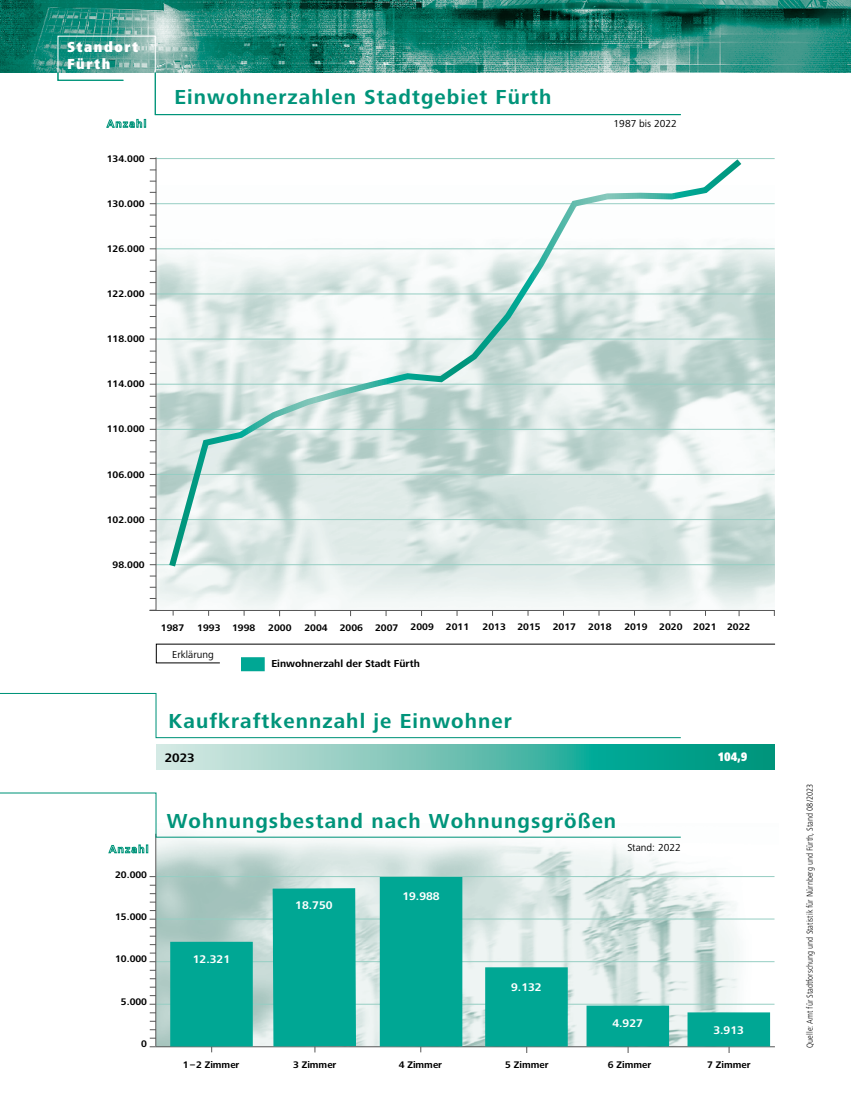
<style>
.page{position:relative;width:851px;height:1106px;background:#fff}
.page>*{position:absolute;margin:0;border:0;box-sizing:border-box;transform-origin:0 0}
.Head_14_pt_ohne_Versalien{font:700 21px "Frutiger Next LTW1 G";letter-spacing:.05em;color:#00947a}
.t1{font:900 condensed 15px/16.5px "Frutiger Next LTW1 G";letter-spacing:.1em;color:#fff}
.Fließtext_8_5_pt{font:900 condensed 12.75px "Frutiger Next LTW1 G";color:#fff}
.Fließtext_8_5_pt-2{font:700 12.75px "Frutiger Next LTW1 G";color:#000}
.Subline_7_pt{font:700 11.55px "Frutiger Next LTW1 G";color:#fff}
.Subline_7_pt-2{font:10.5px "Frutiger Next LTW1 G";color:#000}
.Subline_7_pt-3{font:700 10.5px "Frutiger Next LTW1 G";color:#000}
.Beschriftung{font:700 9.9px "Frutiger Next LTW1 G";color:#000}
.t2{font:300 condensed 9px "Frutiger Next LTW1 G";color:#000}
</style>
<div class="page">
<hr style="left:156px;top:564px;width:618px;height:1px;background:#96cec3">
<hr style="left:156px;top:519px;width:618px;height:1px;background:#96cec3">
<hr style="left:156px;top:474px;width:618px;height:1px;background:#96cec3">
<hr style="left:156px;top:429px;width:618px;height:1px;background:#96cec3">
<hr style="left:156px;top:384px;width:618px;height:1px;background:#96cec3">
<hr style="left:156px;top:339px;width:618px;height:1px;background:#96cec3">
<hr style="left:156px;top:294px;width:618px;height:1px;background:#96cec3">
<hr style="left:156px;top:248px;width:618px;height:1px;background:#96cec3">
<hr style="left:156px;top:203px;width:618px;height:1px;background:#96cec3">
<hr style="left:156px;top:158px;width:618px;height:1px;background:#96cec3">
<svg style="left:149px;top:610px;width:625px;height:6px"></svg>
<hr style="left:156px;top:157px;width:1px;height:453px;background:#565656">
<img style="left:0;top:0;width:850px;height:72px">
<img style="left:156px;top:853px;width:619px;height:193px">
<svg style="left:57px;top:73px;width:67px;height:8px"></svg>
<svg style="left:154px;top:71px;width:527px;height:45px"></svg>
<div style="left:57px;top:36px;width:99px;height:37px;border:1px solid #fff"></div>
<svg style="left:156px;top:744px;width:618px;height:26px"></svg>
<div style="left:241px;top:657px;width:24px;height:14px;background:#00a794"></div>
<svg style="left:156px;top:643px;width:619px;height:20px"></svg>
<svg style="left:0;top:693px;width:681px;height:45px"></svg>
<hr style="left:156px;top:1003px;width:618px;height:1px;background:#96cec3">
<hr style="left:156px;top:961px;width:618px;height:1px;background:#96cec3">
<hr style="left:156px;top:918px;width:618px;height:1px;background:#96cec3">
<hr style="left:156px;top:876px;width:618px;height:1px;background:#96cec3">
<hr style="left:156px;top:1046px;width:618px;height:1px;background:#565656">
<hr style="left:155px;top:833px;width:1px;height:213px;background:#565656">
<div style="left:170px;top:941px;width:83px;height:105px;background:#00a794"></div>
<svg style="left:231px;top:853px;width:166px;height:200px"></svg>
<div style="left:380px;top:877px;width:82px;height:169px;background:#00a794"></div>
<div style="left:485px;top:967px;width:82px;height:79px;background:#00a794"></div>
<div style="left:586px;top:1005px;width:83px;height:41px;background:#00a794"></div>
<div style="left:687px;top:1012px;width:83px;height:34px;background:#00a794"></div>
<svg style="left:165px;top:159px;width:582px;height:414px"></svg>
<svg style="left:106px;top:118px;width:40px;height:10px"></svg>
<svg style="left:0;top:792px;width:681px;height:61px"></svg>
<p class="t1" style="left:67px;top:39px;width:73px">Standort<br>Fürth</p>
<p class="Beschriftung" style="left:107px;top:153px;width:39px">134.000</p>
<p class="Beschriftung" style="left:107px;top:198px;width:39px">130.000</p>
<p class="Beschriftung" style="left:107px;top:243px;width:39px">126.000</p>
<p class="Beschriftung" style="left:107px;top:288px;width:39px">122.000</p>
<p class="Beschriftung" style="left:107px;top:333px;width:39px">118.000</p>
<p class="Beschriftung" style="left:107px;top:378px;width:39px">114.000</p>
<p class="Beschriftung" style="left:107px;top:423px;width:39px">110.000</p>
<p class="Beschriftung" style="left:107px;top:468px;width:39px">106.000</p>
<p class="Beschriftung" style="left:107px;top:513px;width:39px">102.000</p>
<p class="Beschriftung" style="left:113px;top:558px;width:34px">98.000</p>
<p class="Head_14_pt_ohne_Versalien" style="left:174px;top:85px;width:378px">Einwohnerzahlen Stadtgebiet Fürth</p>
<p class="Subline_7_pt-2" style="left:613px;top:117px;width:65px">1987 bis 2022</p>
<p class="Beschriftung" style="left:161px;top:622px;width:25px">1987</p>
<p class="Beschriftung" style="left:197px;top:622px;width:25px">1993</p>
<p class="Beschriftung" style="left:232px;top:622px;width:25px">1998</p>
<p class="Beschriftung" style="left:268px;top:622px;width:25px">2000</p>
<p class="Beschriftung" style="left:304px;top:622px;width:25px">2004</p>
<p class="Beschriftung" style="left:340px;top:622px;width:25px">2006</p>
<p class="Beschriftung" style="left:375px;top:622px;width:25px">2007</p>
<p class="Beschriftung" style="left:410px;top:621px;width:25px">2009</p>
<p class="Beschriftung" style="left:446px;top:621px;width:25px">2011</p>
<p class="Beschriftung" style="left:482px;top:621px;width:25px">2013</p>
<p class="Beschriftung" style="left:517px;top:621px;width:25px">2015</p>
<p class="Beschriftung" style="left:552px;top:621px;width:25px">2017</p>
<p class="Beschriftung" style="left:588px;top:621px;width:25px">2018</p>
<p class="Beschriftung" style="left:624px;top:621px;width:25px">2019</p>
<p class="Beschriftung" style="left:659px;top:621px;width:25px">2020</p>
<p class="Beschriftung" style="left:693px;top:621px;width:25px">2021</p>
<p class="Beschriftung" style="left:727px;top:621px;width:25px">2022</p>
<p class="Subline_7_pt-2" style="left:172px;top:648px;width:43px">Erklärung</p>
<p class="Subline_7_pt-3" style="left:271px;top:658px;width:150px">Einwohnerzahl der Stadt Fürth</p>
<p class="Head_14_pt_ohne_Versalien" style="left:168px;top:709px;width:344px">Kaufkraftkennzahl je Einwohner</p>
<p class="Fließtext_8_5_pt-2" style="left:165px;top:750px;width:31px">2023</p>
<p class="Fließtext_8_5_pt" style="left:717px;top:749px;width:31px">104,9</p>
<p class="Beschriftung" style="left:115px;top:868px;width:34px">20.000</p>
<p class="Beschriftung" style="left:115px;top:911px;width:34px">15.000</p>
<p class="Beschriftung" style="left:115px;top:953px;width:34px">10.000</p>
<p class="Beschriftung" style="left:121px;top:995px;width:28px">5.000</p>
<p class="Beschriftung" style="left:141px;top:1037px;width:7px">0</p>
<p class="Head_14_pt_ohne_Versalien" style="left:167px;top:809px;width:451px">Wohnungsbestand nach Wohnungsgrößen</p>
<p class="Subline_7_pt-2" style="left:627px;top:841px;width:55px">Stand: 2022</p>
<p class="Subline_7_pt" style="left:295px;top:899px;width:39px">18.750</p>
<p class="Subline_7_pt" style="left:402px;top:890px;width:39px">19.988</p>
<p class="Subline_7_pt" style="left:193px;top:952px;width:39px">12.321</p>
<p class="Subline_7_pt" style="left:511px;top:980px;width:32px">9.132</p>
<p class="Subline_7_pt" style="left:612px;top:1016px;width:32px">4.927</p>
<p class="Subline_7_pt" style="left:713px;top:1023px;width:32px">3.913</p>
<p class="Beschriftung" style="left:183px;top:1058px;width:58px">1–2 Zimmer</p>
<p class="Beschriftung" style="left:293px;top:1058px;width:45px">3 Zimmer</p>
<p class="Beschriftung" style="left:398px;top:1058px;width:45px">4 Zimmer</p>
<p class="Beschriftung" style="left:505px;top:1058px;width:45px">5 Zimmer</p>
<p class="Beschriftung" style="left:607px;top:1058px;width:45px">6 Zimmer</p>
<p class="Beschriftung" style="left:707px;top:1058px;width:45px">7 Zimmer</p>
<p class="t2" style="left:804px;top:1047px;width:265px;rotate:-90deg">Quelle: Amt für Stadtforschung und Statistik für Nürnberg und Fürth, Stand 08/2023</p>
</div>
